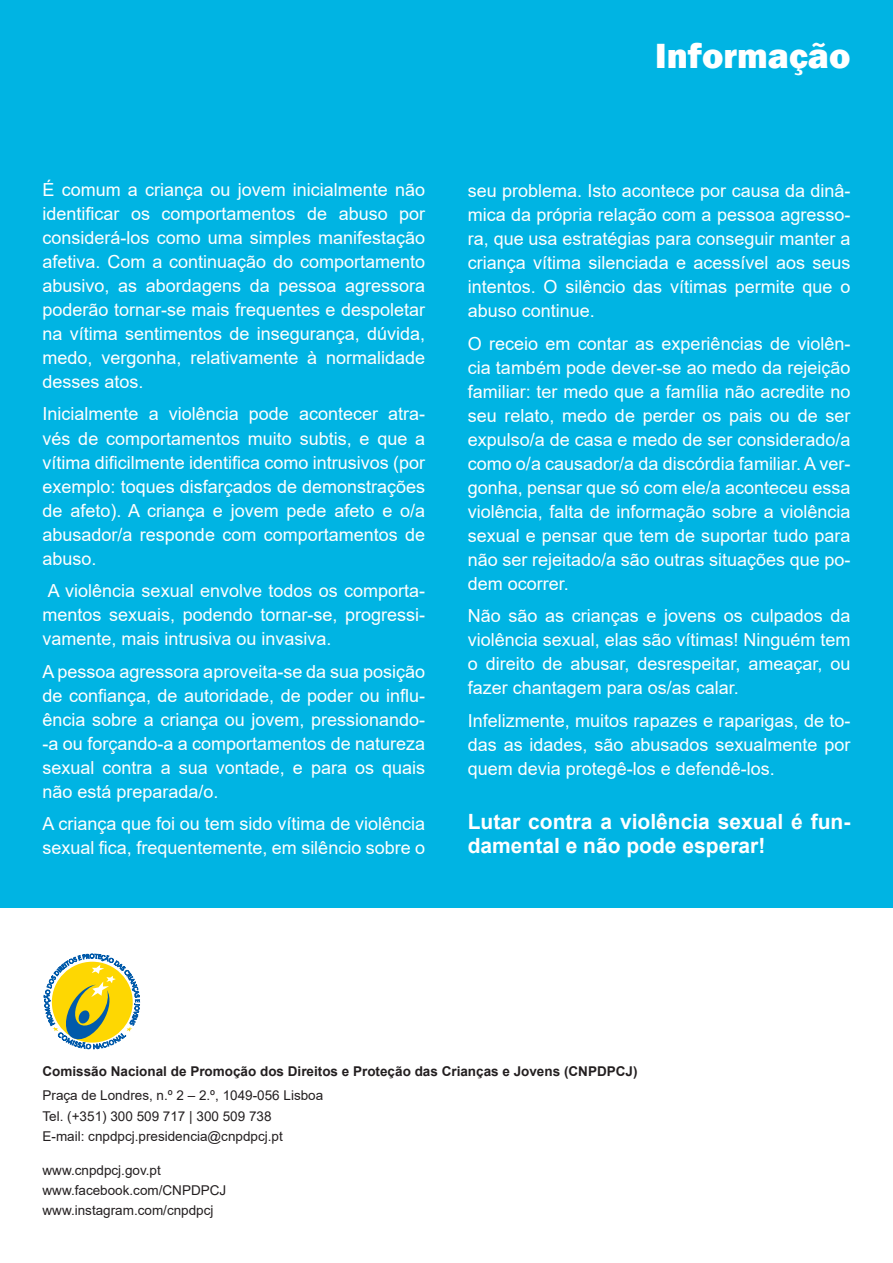
<style>
.page{position:relative;width:893px;height:1263px;background:#fff}
.page>*{position:absolute;margin:0;border:0;box-sizing:border-box;transform-origin:0 0}
.t1{font:800 36px "Franklin Gothic";color:#fff}
.t2{font:700 21px/24px "Arial";color:#fff}
.t3{font:18px/24px "Arial";color:#fff;text-align:justify}
.t4{font:13.5px "Arial";color:#231f20}
.t5{font:700 13.5px "Arial";color:#231f20}
</style>
<div class="page">
<div style="left:0;top:0;width:893px;height:908px;background:#00b4e3"></div>
<svg style="left:44px;top:954px;width:96px;height:95px"></svg>
<p class="t3" style="left:43px;top:178px;width:384px">É comum a criança ou jovem inicialmente não identificar os comportamentos de abuso por considerá-los como uma simples manifestação afetiva. Com a continuação do comportamento abusivo, as abordagens da pessoa agressora poderão tornar-se mais frequentes e despoletar na vítima sentimentos de insegurança, dúvida, medo, vergonha, relativamente à normalidade desses atos.</p>
<p class="t3" style="left:43px;top:402px;width:384px">Inicialmente a violência pode acontecer atra&shy;vés de comportamentos muito subtis, e que a vítima dificilmente identifica como intrusivos (por exemplo: toques disfarçados de demonstrações de afeto). A criança e jovem pede afeto e o/a abusador/a responde com comportamentos de abuso.</p>
<p class="t3" style="left:43px;top:579px;width:384px">A violência sexual envolve todos os comporta&shy;mentos sexuais, podendo tornar-se, progressi&shy;vamente, mais intrusiva ou invasiva.</p>
<p class="t3" style="left:43px;top:659px;width:384px">A pessoa agressora aproveita-se da sua posição de confiança, de autoridade, de poder ou influ&shy;ência sobre a criança ou jovem, pressionando--a ou forçando-a a comportamentos de natureza sexual contra a sua vontade, e para os quais não está preparada/o.</p>
<p class="t3" style="left:43px;top:812px;width:384px">A criança que foi ou tem sido vítima de violência sexual fica, frequentemente, em silêncio sobre o</p>
<p class="t1" style="left:655px;top:32px;width:197px">Informação</p>
<p class="t3" style="left:468px;top:179px;width:384px">seu problema. Isto acontece por causa da dinâ&shy;mica da própria relação com a pessoa agresso&shy;ra, que usa estratégias para conseguir manter a criança vítima silenciada e acessível aos seus intentos. O silêncio das vítimas permite que o abuso continue.</p>
<p class="t3" style="left:468px;top:331px;width:384px">O receio em contar as experiências de violên&shy;cia também pode dever-se ao medo da rejeição familiar: ter medo que a família não acredite no seu relato, medo de perder os pais ou de ser expulso/a de casa e medo de ser considerado/a como o/a causador/a da discórdia familiar. A ver&shy;gonha, pensar que só com ele/a aconteceu essa violência, falta de informação sobre a violência sexual e pensar que tem de suportar tudo para não ser rejeitado/a são outras situações que po&shy;dem ocorrer.</p>
<p class="t3" style="left:468px;top:604px;width:384px">Não são as crianças e jovens os culpados da violência sexual, elas são vítimas! Ninguém tem o direito de abusar, desrespeitar, ameaçar, ou fazer chantagem para os/as calar.</p>
<p class="t3" style="left:468px;top:708px;width:384px">Infelizmente, muitos rapazes e raparigas, de to&shy;das as idades, são abusados sexualmente por quem devia protegê-los e defendê-los.</p>
<p class="t2" style="left:468px;top:809px;width:384px">Lutar contra a violência sexual é fun&shy;damental e não pode esperar!</p>
<p class="t5" style="left:43px;top:1061px;width:596px">Comissão Nacional de Promoção dos Direitos e Proteção das Crianças e Jovens (CNPDPCJ)</p>
<p class="t4" style="left:43px;top:1086px;width:282px">Praça de Londres, n.º 2 – 2.º, 1049-056 Lisboa</p>
<p class="t4" style="left:43px;top:1107px;width:231px">Tel. (+351) 300 509 717 | 300 509 738</p>
<p class="t4" style="left:43px;top:1127px;width:242px">E-mail: cnpdpcj.presidencia@cnpdpcj.pt</p>
<p class="t4" style="left:43px;top:1160px;width:120px">www.cnpdpcj.gov.pt</p>
<p class="t4" style="left:43px;top:1181px;width:185px">www.facebook.com/CNPDPCJ</p>
<p class="t4" style="left:43px;top:1201px;width:173px">www.instagram.com/cnpdpcj</p>
</div>
